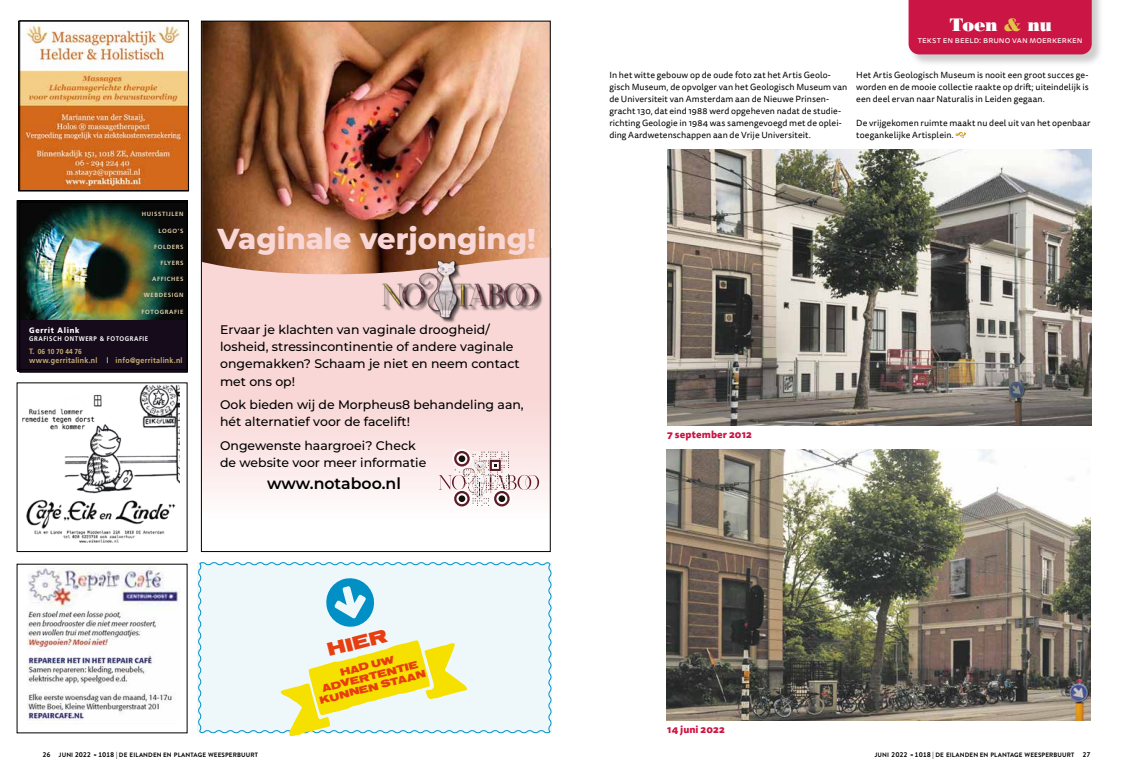
<style>
.page{position:relative;width:1134px;height:777px;background:#fff}
.page>*{position:absolute;margin:0;border:0;box-sizing:border-box;transform-origin:0 0}
.t1{font:800 28.8px "Montserrat";color:#f9d7d7}
.t2{font:18.4px "Annonce Grotesque";color:#e73d11}
.t3{font:18px "Poster Bodoni BT";letter-spacing:-.02em;color:#fff}
.t4{font:600 15.7px "Montserrat";color:#000}
.t5{font:500 12.5px/17px "Montserrat";color:#000}
.t6{font:10.1px/11px "Annonce Grotesque";color:#e73d11;text-align:center}
.t7{font:800 10px "Tisa Sans Pro";letter-spacing:.01em;color:#cb1544}
.t8{font:8.9px/11.9px "Tisa Sans Pro";letter-spacing:.01em;color:#000}
.t9{font:8.9px "Tisa Sans Pro";letter-spacing:.01em;color:#fff}
.t10{font:700 7.8px "Frutiger";letter-spacing:.04em;color:#cab077;scale:.91 1}
.t11{font:900 7.8px "Frutiger";letter-spacing:.09em;color:#fff;scale:.91 1}
.t12{font:700 7.2px "Frutiger";color:#cab077;scale:.91 1}
.t13{font:700 6.7px "Frutiger";letter-spacing:.09em;color:#fff;scale:.91 1}
.t14{font:700 6.3px "Brandon Grotesque";letter-spacing:.02em;color:#000}
.t15{font:700 6.1px "Frutiger";letter-spacing:.1em;color:#decda8}
.s1{color:#e2c34a}
.s2{font-size:7.8px}
.s3{color:#efe7d6}
.s4{font-size:7px}
.s5{font-size:6px}
</style>
<div class="page">
<div style="left:197px;top:562px;width:355px;height:172px;background:#eef8fa"></div>
<svg style="left:324px;top:575px;width:53px;height:54px"></svg>
<svg style="left:280px;top:640px;width:187px;height:96px"></svg>
<img style="left:27px;top:566px;width:154px;height:155px">
<div style="left:908px;top:0;width:196px;height:66px;background:#000;opacity:.2"></div>
<div style="left:908px;top:0;width:184px;height:54px;background:#cb1544"></div>
<img style="left:667px;top:450px;width:423px;height:270px">
<img style="left:668px;top:150px;width:424px;height:275px">
<svg style="left:955px;top:132px;width:11px;height:6px"></svg>
<img style="left:22px;top:25px;width:165px;height:164px">
<svg style="left:203px;top:277px;width:348px;height:242px"></svg>
<img style="left:203px;top:21px;width:348px;height:256px">
<img style="left:368px;top:228px;width:176px;height:118px">
<svg style="left:452px;top:489px;width:20px;height:20px"></svg>
<div style="left:452px;top:449px;width:20px;height:20px;background:#fdf7f7;border-radius:50%"></div>
<svg style="left:492px;top:489px;width:20px;height:20px"></svg>
<svg style="left:439px;top:451px;width:101px;height:55px"></svg>
<img style="left:18px;top:200px;width:170px;height:120px">
<div style="left:18px;top:320px;width:170px;height:51px;background:#160b1a"></div>
<img style="left:17px;top:385px;width:163px;height:168px">
<div style="left:20px;top:202px;width:167px;height:170px;border:1px solid #000"></div>
<div style="left:20px;top:21px;width:169px;height:170px;border:1px solid #000"></div>
<div style="left:17px;top:201px;width:170px;height:168px;border:1px solid #000"></div>
<h3 class="t3" style="left:950px;top:14px;width:104px">Toen <span class="s1">&amp;</span> nu</h3>
<p class="t9" style="left:918px;top:33px;width:166px">tekst en beeld: bruno van moerkerken</p>
<p class="t15" style="left:142px;top:211px;width:43px">HUISSTIJLEN</p>
<p class="t15" style="left:158px;top:227px;width:26px">LOGO’S</p>
<p class="t15" style="left:154px;top:243px;width:31px">FOLDERS</p>
<p class="t15" style="left:160px;top:259px;width:24px">FLYERS</p>
<p class="t15" style="left:152px;top:275px;width:33px">AFFICHES</p>
<p class="t15" style="left:144px;top:292px;width:41px">WEBDESIGN</p>
<p class="t15" style="left:141px;top:308px;width:43px">FOTOGRAFIE</p>
<p class="t11" style="left:29px;top:325px;width:57px">Gerrit Alink</p>
<p class="t13" style="left:29px;top:335px;width:132px">GRAFISCH ONTWERP &amp; FOTOGRAFIE</p>
<p class="t12" style="left:29px;top:347px;width:59px"><span class="s2">T.</span> 06 10 70 44 76</p>
<p class="t10" style="left:29px;top:356px;width:170px">www.gerritalink.nl <span class="s3">|</span> info@gerritalink.nl</p>
<h1 class="t1" style="left:218px;top:219px;width:320px">Vaginale verjonging!</h1>
<h3 class="t5" style="left:220px;top:321px;width:301px">Ervaar je klachten van vaginale droogheid/ losheid, stressincontinentie of andere vaginale ongemakken? Schaam je niet en neem contact met ons op!</h3>
<h3 class="t5" style="left:220px;top:396px;width:305px">Ook bieden wij de Morpheus8 behandeling aan, hét alternatief voor de facelift!</h3>
<h3 class="t5" style="left:220px;top:436px;width:208px">Ongewenste haargroei? Check de website voor meer informatie</h3>
<h3 class="t4" style="left:267px;top:473px;width:135px">www.notaboo.nl</h3>
<h2 class="t2" style="left:325px;top:640px;width:62px;rotate:-14deg">HIER</h2>
<p class="t6" style="left:313px;top:674px;width:111px;rotate:-15deg">HAD UW<br>ADVERTENTIE<br>KUNNEN STAAN</p>
<p class="t8" style="left:609px;top:69px;width:239px">In het witte gebouw op de oude foto zat het Artis Geolo&shy;gisch Museum, de opvolger van het Geologisch Museum van de Universiteit van Amsterdam aan de Nieuwe Prinsen&shy;gracht 130, dat eind 1988 werd opgeheven nadat de studie&shy;richting Geologie in 1984 was samengevoegd met de oplei&shy;ding Aardwetenschappen aan de Vrije Universiteit.</p>
<p class="t8" style="left:856px;top:69px;width:234px;text-align:justify">Het Artis Geologisch Museum is nooit een groot succes ge&shy;worden en de mooie collectie raakte op drift; uiteindelijk is een deel ervan naar Naturalis in Leiden gegaan.</p>
<p class="t8" style="left:856px;top:117px;width:236px">De vrijgekomen ruimte maakt nu deel uit van het openbaar toegankelijke Artisplein.</p>
<p class="t7" style="left:667px;top:427px;width:86px">7 september 2012</p>
<p class="t7" style="left:667px;top:722px;width:59px">14 juni 2022</p>
<p class="t14" style="left:43px;top:750px;width:217px"><span class="s4">26</span> JUNI <span class="s4">2022</span> <span class="s5">»</span> <span class="s4">1018 |</span> DE EILANDEN EN PLANTAGE WEESPERBUURT</p>
<p class="t14" style="left:875px;top:750px;width:218px">JUNI <span class="s4">2022</span> <span class="s5">»</span> <span class="s4">1018 |</span> DE EILANDEN EN PLANTAGE WEESPERBUURT <span class="s4">27</span></p>
</div>
